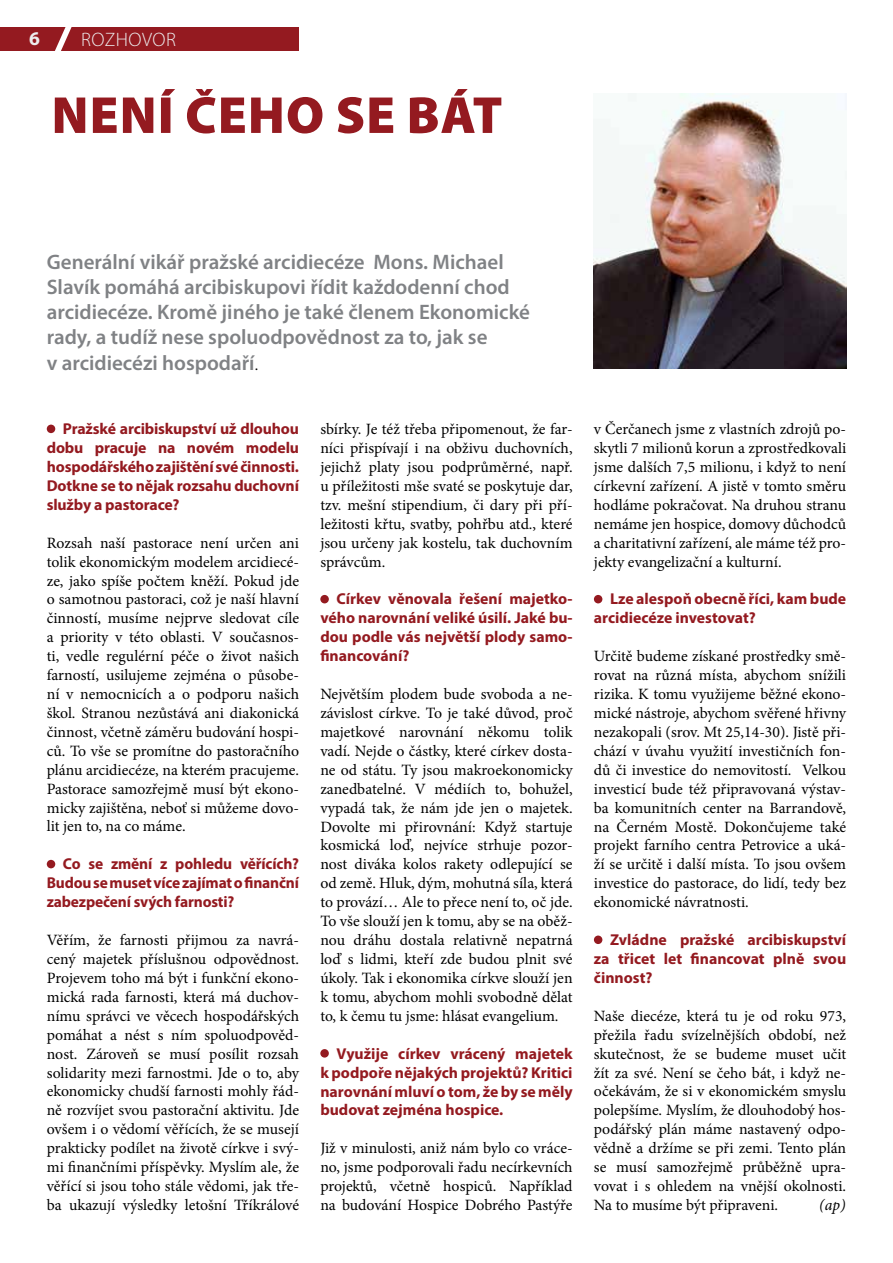
<style>
.page{position:relative;width:893px;height:1263px;background:#fff}
.page>*{position:absolute;margin:0;border:0;box-sizing:border-box;transform-origin:0 0}
.t1{font:900 52.5px "Myriad Pro";letter-spacing:.02em;color:#941a20}
.t2{font:600 21px/25.2px "Myriad Pro";color:#808285}
.t3{font:300 19.5px "Myriad Pro";letter-spacing:.02em;color:#ededee}
.t4{font:700 19.5px "Myriad Pro";color:#ededee}
.t5{font:15.75px/18.9px "Minion Pro";color:#000;text-align:justify}
.t6{font:700 15.75px/18.9px "Myriad Pro";color:#941a20;text-align:justify}
.t7{font:italic 15.75px "Minion Pro";color:#000}
.s1{font-family:"Minion Pro";font-weight:400;font-size:15.75px;color:#000}
</style>
<div class="page">
<div style="left:0;top:27px;width:299px;height:24px;background:#941a20"></div>
<svg style="left:55px;top:27px;width:17px;height:24px"></svg>
<div style="left:47px;top:425px;width:8px;height:8px;background:#941a20;border-radius:50%"></div>
<div style="left:47px;top:860px;width:8px;height:8px;background:#941a20;border-radius:50%"></div>
<div style="left:320px;top:595px;width:9px;height:8px;background:#941a20;border-radius:50%"></div>
<div style="left:320px;top:1049px;width:9px;height:8px;background:#941a20;border-radius:50%"></div>
<div style="left:594px;top:595px;width:8px;height:8px;background:#941a20;border-radius:50%"></div>
<div style="left:594px;top:935px;width:8px;height:9px;background:#941a20;border-radius:50%"></div>
<img style="left:594px;top:94px;width:252px;height:275px">
<p class="t4" style="left:29px;top:26px;width:12px">6</p>
<p class="t3" style="left:81px;top:28px;width:96px">ROZHOVOR</p>
<h1 class="t1" style="left:52px;top:80px;width:452px">NENÍ ČEHO SE BÁT</h1>
<h2 class="t2" style="left:47px;top:249px;width:485px">Generální vikář pražské arcidiecéze Mons. Michael Slavík pomáhá arcibiskupovi řídit každodenní chod arcidiecéze. Kromě jiného je také členem Ekonomické rady, a tudíž nese spoluodpovědnost za to, jak se<br>v arcidiecézi hospodaří<span class="s1">.</span></h2>
<p class="t6" style="left:47px;top:419px;width:254px;text-indent:16px">Pražské arcibiskupství už dlouhou dobu pracuje na novém modelu hospodářského zajištění své činnosti.<br>Dotkne se to nějak rozsahu duchovní služby a pastorace?</p>
<p class="t5" style="left:47px;top:533px;width:254px">Rozsah naší pastorace není určen ani tolik ekonomickým modelem arcidiecé&shy;ze, jako spíše počtem kněží. Pokud jde o samotnou pastoraci, což je naší hlavní činností, musíme nejprve sledovat cíle a priority v této oblasti. V současnos&shy;ti, vedle regulérní péče o život našich farností, usilujeme zejména o působe&shy;ní v nemocnicích a o podporu našich škol. Stranou nezůstává ani diakonická činnost, včetně záměru budování hospi&shy;ců. To vše se promítne do pastoračního plánu arcidiecéze, na kterém pracujeme.<br>Pastorace samozřejmě musí být ekono&shy;micky zajištěna, neboť si můžeme dovo&shy;lit jen to, na co máme.</p>
<p class="t6" style="left:47px;top:854px;width:254px;text-indent:16px">Co se změní z pohledu věřících?<br>Budou se muset více zajímat o finanční zabezpečení svých farnosti?</p>
<p class="t5" style="left:47px;top:931px;width:254px">Věřím, že farnosti přijmou za navrá&shy;cený majetek příslušnou odpovědnost.<br>Projevem toho má být i funkční ekono&shy;mická rada farnosti, která má duchov&shy;nímu správci ve věcech hospodářských pomáhat a nést s ním spoluodpověd&shy;nost. Zároveň se musí posílit rozsah solidarity mezi farnostmi. Jde o to, aby ekonomicky chudší farnosti mohly řád&shy;ně rozvíjet svou pastorační aktivitu. Jde ovšem i o vědomí věřících, že se musejí prakticky podílet na životě církve i svý&shy;mi finančními příspěvky. Myslím ale, že věřící si jsou toho stále vědomi, jak tře&shy;ba ukazují výsledky letošní Tříkrálové</p>
<p class="t5" style="left:320px;top:420px;width:254px">sbírky. Je též třeba připomenout, že far&shy;níci přispívají i na obživu duchovních, jejichž platy jsou podprůměrné, např. u příležitosti mše svaté se poskytuje dar, tzv. mešní stipendium, či dary při pří&shy;ležitosti křtu, svatby, pohřbu atd., které jsou určeny jak kostelu, tak duchovním správcům.</p>
<p class="t6" style="left:320px;top:589px;width:254px;text-indent:16px">Církev věnovala řešení majetko&shy;vého narovnání veliké úsilí. Jaké bu&shy;dou podle vás největší plody samo&shy;financování?</p>
<p class="t5" style="left:320px;top:685px;width:254px">Největším plodem bude svoboda a ne&shy;závislost církve. To je také důvod, proč majetkové narovnání někomu tolik vadí. Nejde o částky, které církev dosta&shy;ne od státu. Ty jsou makroekonomicky zanedbatelné. V médiích to, bohužel, vypadá tak, že nám jde jen o majetek.<br>Dovolte mi přirovnání: Když startuje kosmická loď, nejvíce strhuje pozor&shy;nost diváka kolos rakety odlepující se od země. Hluk, dým, mohutná síla, která to provází… Ale to přece není to, oč jde.<br>To vše slouží jen k tomu, aby se na oběž&shy;nou dráhu dostala relativně nepatrná loď s lidmi, kteří zde budou plnit své úkoly. Tak i ekonomika církve slouží jen k tomu, abychom mohli svobodně dělat to, k čemu tu jsme: hlásat evangelium.</p>
<p class="t6" style="left:320px;top:1043px;width:254px;text-indent:16px">Využije církev vrácený majetek k podpoře nějakých projektů? Kritici narovnání mluví o tom, že by se měly budovat zejména hospice.</p>
<p class="t5" style="left:320px;top:1139px;width:254px">Již v minulosti, aniž nám bylo co vráce&shy;no, jsme podporovali řadu necírkevních projektů, včetně hospiců. Například na budování Hospice Dobrého Pastýře</p>
<p class="t5" style="left:594px;top:420px;width:254px">v Čerčanech jsme z vlastních zdrojů po&shy;skytli 7 milionů korun a zprostředkovali jsme dalších 7,5 milionu, i když to není církevní zařízení. A jistě v tomto směru hodláme pokračovat. Na druhou stranu nemáme jen hospice, domovy důchodců a charitativní zařízení, ale máme též pro&shy;jekty evangelizační a kulturní.</p>
<p class="t6" style="left:594px;top:589px;width:254px;text-indent:16px">Lze alespoň obecně říci, kam bude arcidiecéze investovat?</p>
<p class="t5" style="left:594px;top:647px;width:254px">Určitě budeme získané prostředky smě&shy;rovat na různá místa, abychom snížili rizika. K tomu využijeme běžné ekono&shy;mické nástroje, abychom svěřené hřivny nezakopali (srov. Mt 25,14-30). Jistě při&shy;chází v úvahu využití investičních fon&shy;dů či investice do nemovitostí. Velkou investicí bude též připravovaná výstav&shy;ba komunitních center na Barrandově, na Černém Mostě. Dokončujeme také projekt farního centra Petrovice a uká&shy;ží se určitě i další místa. To jsou ovšem investice do pastorace, do lidí, tedy bez ekonomické návratnosti.</p>
<p class="t6" style="left:594px;top:930px;width:254px;text-indent:16px">Zvládne pražské arcibiskupství za třicet let financovat plně svou činnost?</p>
<p class="t5" style="left:594px;top:1006px;width:254px">Naše diecéze, která tu je od roku 973, přežila řadu svízelnějších období, než skutečnost, že se budeme muset učit žít za své. Není se čeho bát, i když ne&shy;očekávám, že si v ekonomickém smyslu polepšíme. Myslím, že dlouhodobý hos&shy;podářský plán máme nastavený odpo&shy;vědně a držíme se při zemi. Tento plán se musí samozřejmě průběžně upra&shy;vovat i s ohledem na vnější okolnosti.<br>Na to musíme být připraveni.</p>
<p class="t7" style="left:819px;top:1194px;width:28px">(ap)</p>
</div>
